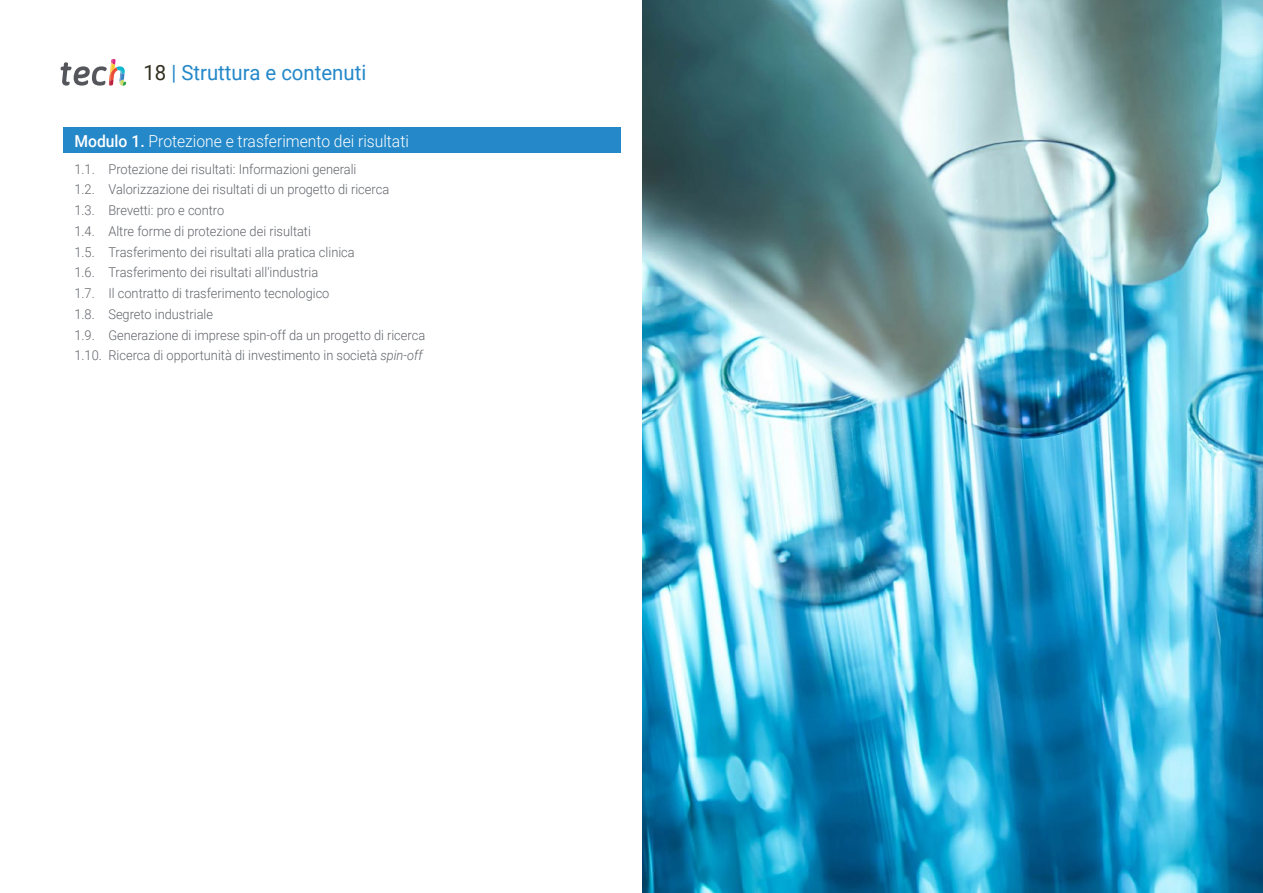
<style>
.page{position:relative;width:1263px;height:893px;background:#fff}
.page>*{position:absolute;margin:0;border:0;box-sizing:border-box;transform-origin:0 0}
.t1{font:21px "Roboto";color:#2488c9}
.t2{font:300 16.5px "Roboto";color:#fff;scale:.95 1}
.t3{font:300 13.5px/20.7px "Roboto";color:#61646a;scale:.95 1}
.s1{color:#312e20}
.s2{font-weight:500}
.s3{font-style:italic}
</style>
<div class="page">
<div style="left:63px;top:128px;width:558px;height:25px;background:#2488c9"></div>
<svg style="left:61px;top:59px;width:65px;height:27px"></svg>
<img style="left:642px;top:0;width:621px;height:893px">
<h1 class="t1" style="left:144px;top:57px;width:224px"><span class="s1">18</span> | Struttura e contenuti</h1>
<p class="t2" style="left:74px;top:129px;width:354px"><span class="s2">Modulo 1.</span> Protezione e trasferimento dei risultati</p>
<p class="t3" style="left:74px;top:158px;width:371px">1.1. Protezione dei risultati: Informazioni generali<br>1.2. Valorizzazione dei risultati di un progetto di ricerca<br>1.3. Brevetti: pro e contro<br>1.4. Altre forme di protezione dei risultati<br>1.5. Trasferimento dei risultati alla pratica clinica<br>1.6. Trasferimento dei risultati all'industria<br>1.7. Il contratto di trasferimento tecnologico<br>1.8. Segreto industriale<br>1.9. Generazione di imprese spin-off da un progetto di ricerca 1.10. Ricerca di opportunità di investimento in società <span class="s3">spin-off</span></p>
</div>
